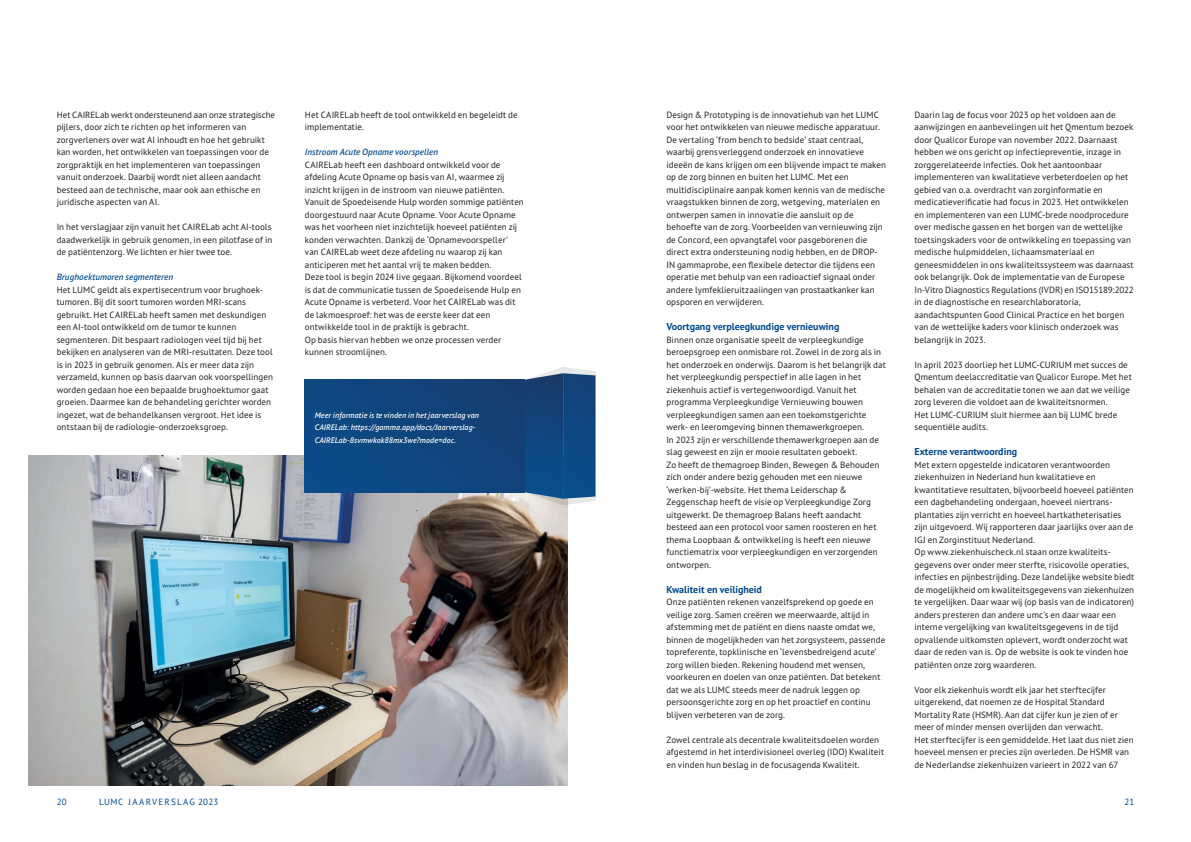
<style>
.page{position:relative;width:1191px;height:842px;background:#fff}
.page>*{position:absolute;margin:0;border:0;box-sizing:border-box;transform-origin:0 0}
.subkopje_blauw{font:700 10px "PT Sans Pro";color:#014990}
.broodtekst{font:9px/12.5px "PT Sans Pro";letter-spacing:.01em;color:#231f20}
.subsubkopje{font:italic 600 9px "PT Sans Pro";letter-spacing:.01em;color:#014990}
.broodtekst-2{font:9px "PT Sans Pro";letter-spacing:.115em;color:#014990}
.broodtekst-3{font:italic 600 8px/12.5px "PT Sans Pro";letter-spacing:.015em;color:#fff}
</style>
<div class="page">
<img style="left:28px;top:455px;width:539px;height:330px">
<svg style="left:524px;top:367px;width:71px;height:138px;background:#2a5a8b"></svg>
<div style="left:305px;top:380px;width:219px;height:113px;background:#0f457d"></div>
<p class="broodtekst" style="left:57px;top:108px;width:220px">Het CAIRELab werkt ondersteunend aan onze strategische pijlers, door zich te richten op het informeren van zorgverleners over wat AI inhoudt en hoe het gebruikt kan worden, het ontwikkelen van toepassingen voor de zorgpraktijk en het implementeren van toepassingen vanuit onderzoek. Daarbij wordt niet alleen aandacht besteed aan de technische, maar ook aan ethische en juridische aspecten van AI.</p>
<p class="broodtekst" style="left:57px;top:220px;width:217px;text-align:justify">In het verslagjaar zijn vanuit het CAIRELab acht AI-tools daadwerkelijk in gebruik genomen, in een pilotfase of in de patiëntenzorg. We lichten er hier twee toe.</p>
<p class="subsubkopje" style="left:57px;top:271px;width:118px">Brughoektumoren segmenteren</p>
<p class="broodtekst" style="left:57px;top:283px;width:218px">Het LUMC geldt als expertisecentrum voor brughoek&shy;tumoren. Bij dit soort tumoren worden MRI-scans gebruikt. Het CAIRELab heeft samen met deskundigen een AI-tool ontwikkeld om de tumor te kunnen segmenteren. Dit bespaart radiologen veel tijd bij het bekijken en analyseren van de MRI-resultaten. Deze tool is in 2023 in gebruik genomen. Als er meer data zijn verzameld, kunnen op basis daarvan ook voorspellingen worden gedaan hoe een bepaalde brughoektumor gaat groeien. Daarmee kan de behandeling gerichter worden ingezet, wat de behandelkansen vergroot. Het idee is ontstaan bij de radiologie-onderzoeksgroep.</p>
<p class="broodtekst" style="left:305px;top:108px;width:214px">Het CAIRELab heeft de tool ontwikkeld en begeleidt de implementatie.</p>
<p class="subsubkopje" style="left:305px;top:146px;width:135px">Instroom Acute Opname voorspellen</p>
<p class="broodtekst" style="left:305px;top:158px;width:220px">CAIRELab heeft een dashboard ontwikkeld voor de afdeling Acute Opname op basis van AI, waarmee zij inzicht krijgen in de instroom van nieuwe patiënten.<br>Vanuit de Spoedeisende Hulp worden sommige patiënten doorgestuurd naar Acute Opname. Voor Acute Opname was het voorheen niet inzichtelijk hoeveel patiënten zij konden verwachten. Dankzij de ‘Opnamevoorspeller’ van CAIRELab weet deze afdeling nu waarop zij kan anticiperen met het aantal vrij te maken bedden.<br>Deze tool is begin 2024 live gegaan. Bijkomend voordeel is dat de communicatie tussen de Spoedeisende Hulp en Acute Opname is verbeterd. Voor het CAIRELab was dit de lakmoesproef: het was de eerste keer dat een ontwikkelde tool in de praktijk is gebracht.<br>Op basis hiervan hebben we onze processen verder kunnen stroomlijnen.</p>
<p class="broodtekst-3" style="left:315px;top:408px;width:166px">Meer informatie is te vinden in het jaarverslag van<br>CAIRELab: https://gamma.app/docs/Jaarverslag-<br>CAIRELab-8svmwkok88mx3we?mode=doc.</p>
<p class="broodtekst" style="left:666px;top:108px;width:221px">Design &amp; Prototyping is de innovatiehub van het LUMC voor het ontwikkelen van nieuwe medische apparatuur.<br>De vertaling ‘from bench to bedside’ staat centraal, waarbij grensverleggend onderzoek en innovatieve ideeën de kans krijgen om een blijvende impact te maken op de zorg binnen en buiten het LUMC. Met een multidisciplinaire aanpak komen kennis van de medische vraagstukken binnen de zorg, wetgeving, materialen en ontwerpen samen in innovatie die aansluit op de behoefte van de zorg. Voorbeelden van vernieuwing zijn de Concord, een opvangtafel voor pasgeborenen die direct extra ondersteuning nodig hebben, en de DROP-IN gammaprobe, een flexibele detector die tijdens een operatie met behulp van een radioactief signaal onder andere lymfeklieruitzaaiingen van prostaatkanker kan opsporen en verwijderen.</p>
<p class="subkopje_blauw" style="left:666px;top:320px;width:174px">Voortgang verpleegkundige vernieuwing</p>
<p class="broodtekst" style="left:666px;top:333px;width:221px">Binnen onze organisatie speelt de verpleegkundige beroepsgroep een onmisbare rol. Zowel in de zorg als in het onderzoek en onderwijs. Daarom is het belangrijk dat het verpleegkundig perspectief in alle lagen in het ziekenhuis actief is vertegenwoordigd. Vanuit het programma Verpleegkundige Vernieuwing bouwen verpleegkundigen samen aan een toekomstgerichte werk- en leeromgeving binnen themawerkgroepen.<br>In 2023 zijn er verschillende themawerkgroepen aan de slag geweest en zijn er mooie resultaten geboekt.<br>Zo heeft de themagroep Binden, Bewegen &amp; Behouden zich onder andere bezig gehouden met een nieuwe ‘werken-bij’-website. Het thema Leiderschap &amp; Zeggenschap heeft de visie op Verpleegkundige Zorg uitgewerkt. De themagroep Balans heeft aandacht besteed aan een protocol voor samen roosteren en het thema Loopbaan &amp; ontwikkeling is heeft een nieuwe functiematrix voor verpleegkundigen en verzorgenden ontworpen.</p>
<p class="subkopje_blauw" style="left:666px;top:582px;width:97px">Kwaliteit en veiligheid</p>
<p class="broodtekst" style="left:666px;top:595px;width:220px">Onze patiënten rekenen vanzelfsprekend op goede en veilige zorg. Samen creëren we meerwaarde, altijd in afstemming met de patiënt en diens naaste omdat we, binnen de mogelijkheden van het zorgsysteem, passende topreferente, topklinische en ‘levensbedreigend acute’ zorg willen bieden. Rekening houdend met wensen, voorkeuren en doelen van onze patiënten. Dat betekent dat we als LUMC steeds meer de nadruk leggen op persoonsgerichte zorg en op het proactief en continu blijven verbeteren van de zorg.</p>
<p class="broodtekst" style="left:666px;top:733px;width:219px">Zowel centrale als decentrale kwaliteitsdoelen worden afgestemd in het interdivisioneel overleg (IDO) Kwaliteit en vinden hun beslag in de focusagenda Kwaliteit.</p>
<p class="broodtekst" style="left:914px;top:108px;width:221px">Daarin lag de focus voor 2023 op het voldoen aan de aanwijzingen en aanbevelingen uit het Qmentum bezoek door Qualicor Europe van november 2022. Daarnaast hebben we ons gericht op infectiepreventie, inzage in zorggerelateerde infecties. Ook het aantoonbaar implementeren van kwalitatieve verbeterdoelen op het gebied van o.a. overdracht van zorginformatie en medicatieverificatie had focus in 2023. Het ontwikkelen en implementeren van een LUMC-brede noodprocedure over medische gassen en het borgen van de wettelijke toetsingskaders voor de ontwikkeling en toepassing van medische hulpmiddelen, lichaamsmateriaal en geneesmiddelen in ons kwaliteitssysteem was daarnaast ook belangrijk. Ook de implementatie van de Europese In-Vitro Diagnostics Regulations (IVDR) en ISO15189:2022 in de diagnostische en researchlaboratoria, aandachtspunten Good Clinical Practice en het borgen van de wettelijke kaders voor klinisch onderzoek was belangrijk in 2023.</p>
<p class="broodtekst" style="left:914px;top:358px;width:219px">In april 2023 doorliep het LUMC-CURIUM met succes de Qmentum deelaccreditatie van Qualicor Europe. Met het behalen van de accreditatie tonen we aan dat we veilige zorg leveren die voldoet aan de kwaliteitsnormen.<br>Het LUMC-CURIUM sluit hiermee aan bij LUMC brede sequentiële audits.</p>
<p class="subkopje_blauw" style="left:914px;top:445px;width:104px">Externe verantwoording</p>
<p class="broodtekst" style="left:914px;top:458px;width:221px">Met extern opgestelde indicatoren verantwoorden ziekenhuizen in Nederland hun kwalitatieve en kwantitatieve resultaten, bijvoorbeeld hoeveel patiënten een dagbehandeling ondergaan, hoeveel niertrans&shy;plantaties zijn verricht en hoeveel hartkatheterisaties zijn uitgevoerd. Wij rapporteren daar jaarlijks over aan de IGJ en Zorginstituut Nederland.<br>Op www.ziekenhuischeck.nl staan onze kwaliteits&shy;gegevens over onder meer sterfte, risicovolle operaties, infecties en pijnbestrijding. Deze landelijke website biedt de mogelijkheid om kwaliteitsgegevens van ziekenhuizen te vergelijken. Daar waar wij (op basis van de indicatoren) anders presteren dan andere umc’s en daar waar een interne vergelijking van kwaliteitsgegevens in de tijd opvallende uitkomsten oplevert, wordt onderzocht wat daar de reden van is. Op de website is ook te vinden hoe patiënten onze zorg waarderen.</p>
<p class="broodtekst" style="left:914px;top:683px;width:221px">Voor elk ziekenhuis wordt elk jaar het sterftecijfer uitgerekend, dat noemen ze de Hospital Standard Mortality Rate (HSMR). Aan dat cijfer kun je zien of er meer of minder mensen overlijden dan verwacht.<br>Het sterftecijfer is een gemiddelde. Het laat dus niet zien hoeveel mensen er precies zijn overleden. De HSMR van de Nederlandse ziekenhuizen varieert in 2022 van 67</p>
<p class="broodtekst-2" style="left:57px;top:796px;width:12px">20</p>
<p class="broodtekst-2" style="left:99px;top:796px;width:121px">LUMC JAARVERSLAG 2023</p>
<p class="broodtekst-2" style="left:1124px;top:796px;width:11px">21</p>
</div>
